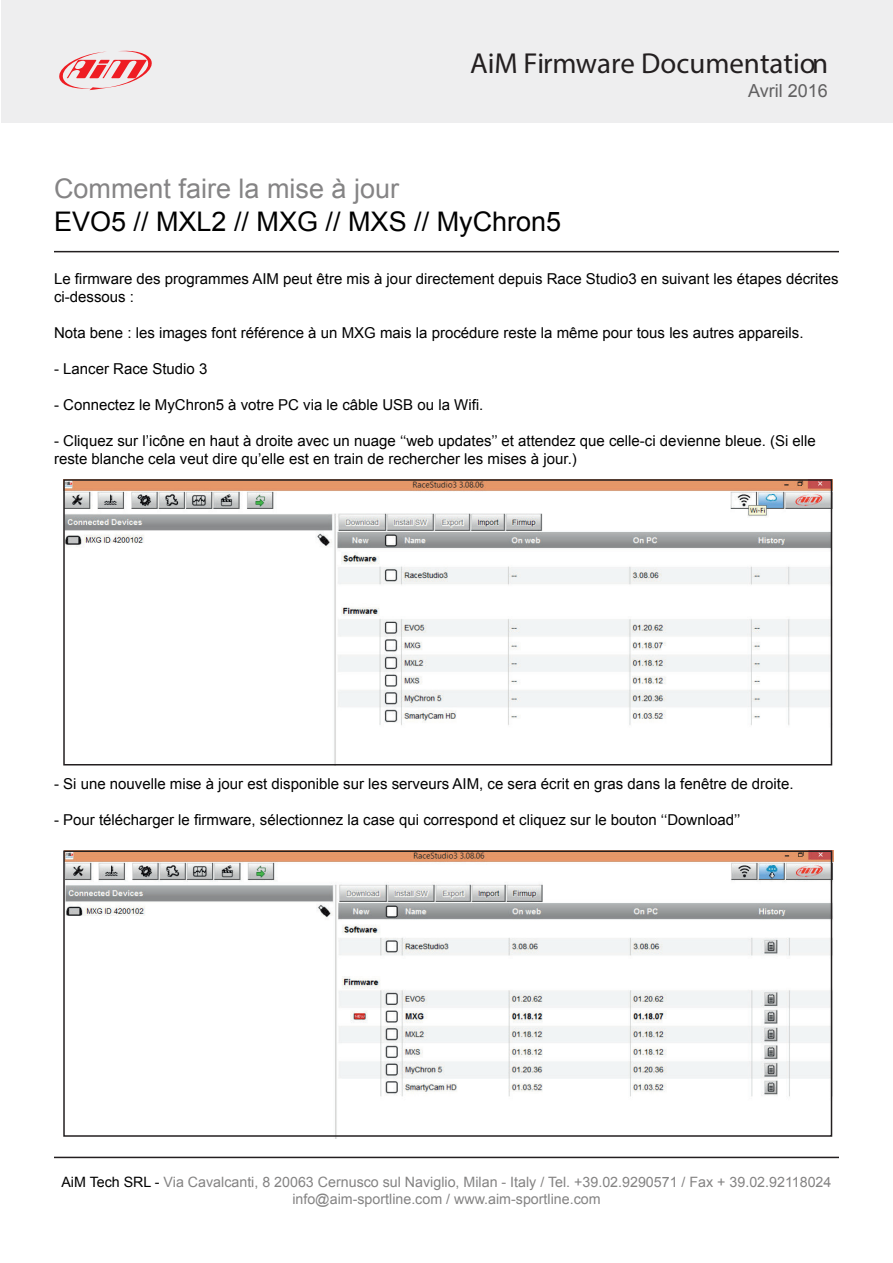
<style>
.page{position:relative;width:893px;height:1263px;background:#fff}
.page>*{position:absolute;margin:0;border:0;box-sizing:border-box;transform-origin:0 0}
.t1{font:28.95px "Myriad Pro";color:#231f20}
.t2{font:27px "Arial";color:#000}
.t3{font:27px "Arial";color:#858485}
.t4{font:18px "Arial";color:#616061}
.t5{font:15px/18px "Arial";color:#000}
.t6{font:14.25px "Arial";color:#848383}
.s1{color:#000}
</style>
<div class="page">
<img style="left:66px;top:482px;width:763px;height:280px">
<img style="left:66px;top:850px;width:767px;height:288px">
<div style="left:1px;top:0;width:891px;height:122px;background:#eeeeef"></div>
<svg style="left:59px;top:50px;width:93px;height:40px"></svg>
<hr style="left:54px;top:251px;width:785px;height:1px;background:#231f20">
<hr style="left:54px;top:1157px;width:785px;height:1px;background:#231f20">
<div style="left:63px;top:479px;width:769px;height:286px;border:2px solid #231f20"></div>
<div style="left:63px;top:850px;width:769px;height:287px;border:2px solid #231f20"></div>
<h1 class="t1" style="left:470px;top:46px;width:360px">AiM Firmware Documentation</h1>
<p class="t4" style="left:748px;top:79px;width:81px">Avril 2016</p>
<p class="t3" style="left:54px;top:171px;width:347px">Comment faire la mise à jour</p>
<p class="t2" style="left:54px;top:203px;width:509px">EVO5 // MXL2 // MXG // MXS // MyChron5</p>
<p class="t5" style="left:54px;top:270px;width:786px">Le firmware des programmes AIM peut être mis à jour directement depuis Race Studio3 en suivant les étapes décrites ci-dessous :</p>
<p class="t5" style="left:54px;top:324px;width:751px">Nota bene : les images font référence à un MXG mais la procédure reste la même pour tous les autres appareils.</p>
<p class="t5" style="left:54px;top:360px;width:155px">- Lancer Race Studio 3</p>
<p class="t5" style="left:54px;top:396px;width:431px">- Connectez le MyChron5 à votre PC via le câble USB ou la Wifi.</p>
<p class="t5" style="left:54px;top:432px;width:763px">- Cliquez sur l’icône en haut à droite avec un nuage ‘‘web updates’’ et attendez que celle-ci devienne bleue. (Si elle reste blanche cela veut dire qu’elle est en train de rechercher les mises à jour.)</p>
<p class="t5" style="left:54px;top:774px;width:741px">- Si une nouvelle mise à jour est disponible sur les serveurs AIM, ce sera écrit en gras dans la fenêtre de droite.</p>
<p class="t5" style="left:54px;top:810px;width:688px">- Pour télécharger le firmware, sélectionnez la case qui correspond et cliquez sur le bouton ‘‘Download’’</p>
<p class="t6" style="left:61px;top:1172px;width:771px"><span class="s1">AiM Tech SRL -</span> Via Cavalcanti, 8 20063 Cernusco sul Naviglio, Milan - Italy / Tel. +39.02.9290571 / Fax + 39.02.92118024</p>
<p class="t6" style="left:292px;top:1189px;width:310px">info@aim-sportline.com / www.aim-sportline.com</p>
</div>
